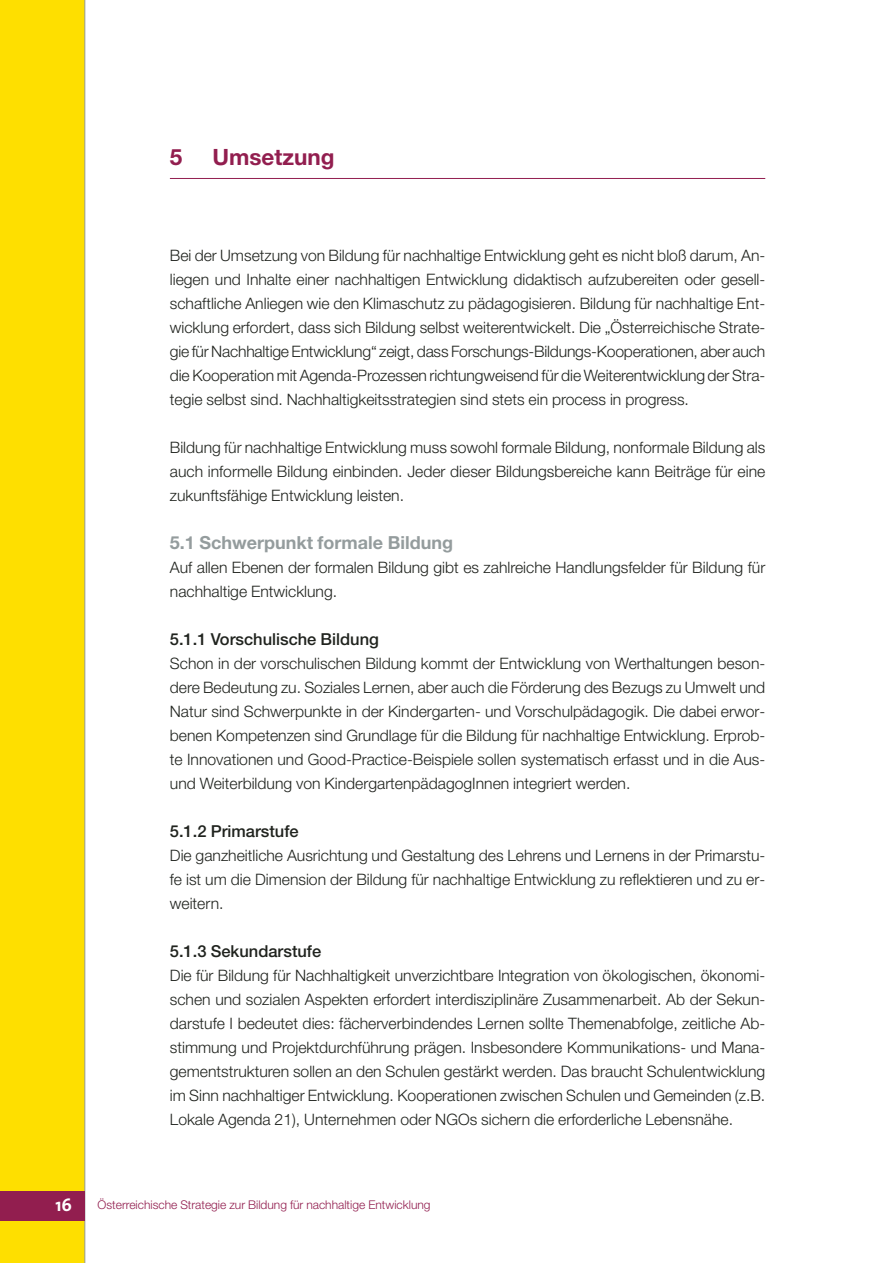
<style>
.page{position:relative;width:893px;height:1263px;background:#fff}
.page>*{position:absolute;margin:0;border:0;box-sizing:border-box;transform-origin:0 0}
.t1{font:700 22.5px "Helvetica Neue LT Std";color:#921e4f}
.t2{font:700 18px "Helvetica Neue LT Std";color:#949c9d}
.t3{font:700 18px "The Sans";color:#fff}
.t4{font:500 16.5px "Helvetica Neue LT Std";color:#20231e}
.t5{font:300 15.75px/24px "Helvetica Neue LT Std";color:#20231e;text-align:justify}
.t6{font:300 12px "Helvetica Neue LT Std";color:#921e4f}
</style>
<div class="page">
<div style="left:0;top:0;width:85px;height:1263px;background:#fedf00"></div>
<hr style="left:84px;top:0;width:1px;height:1263px;background:#949c9d">
<div style="left:0;top:1191px;width:85px;height:29px;background:#921e4f"></div>
<hr style="left:170px;top:178px;width:595px;height:1px;background:#921e4f">
<h1 class="t1" style="left:170px;top:149px;width:14px">5</h1>
<h1 class="t1" style="left:212px;top:149px;width:124px">Umsetzung</h1>
<p class="t5" style="left:170px;top:246px;width:597px">Bei der Umsetzung von Bildung für nachhaltige Entwicklung geht es nicht bloß darum, An&shy;liegen und Inhalte einer nachhaltigen Entwicklung didaktisch aufzubereiten oder gesell&shy;schaftliche Anliegen wie den Klimaschutz zu pädagogisieren. Bildung für nachhaltige Ent&shy;wicklung erfordert, dass sich Bildung selbst weiterentwickelt. Die „Österreichische Strate&shy;gie für Nachhaltige Entwicklung“ zeigt, dass Forschungs-Bildungs-Kooperationen, aber auch die Kooperation mit Agenda-Prozessen richtungweisend für die Weiterentwicklung der Stra&shy;tegie selbst sind. Nachhaltigkeitsstrategien sind stets ein process in progress.</p>
<p class="t5" style="left:170px;top:438px;width:597px">Bildung für nachhaltige Entwicklung muss sowohl formale Bildung, nonformale Bildung als auch informelle Bildung einbinden. Jeder dieser Bildungsbereiche kann Beiträge für eine zukunftsfähige Entwicklung leisten.</p>
<p class="t2" style="left:170px;top:537px;width:285px">5.1 Schwerpunkt formale Bildung</p>
<p class="t5" style="left:170px;top:558px;width:597px">Auf allen Ebenen der formalen Bildung gibt es zahlreiche Handlungsfelder für Bildung für nachhaltige Entwicklung.</p>
<p class="t4" style="left:170px;top:634px;width:211px">5.1.1 Vorschulische Bildung</p>
<p class="t5" style="left:170px;top:654px;width:597px">Schon in der vorschulischen Bildung kommt der Entwicklung von Werthaltungen beson&shy;dere Bedeutung zu. Soziales Lernen, aber auch die Förderung des Bezugs zu Umwelt und Natur sind Schwerpunkte in der Kindergarten- und Vorschulpädagogik. Die dabei erwor&shy;benen Kompetenzen sind Grundlage für die Bildung für nachhaltige Entwicklung. Erprob&shy;te Innovationen und Good-Practice-Beispiele sollen systematisch erfasst und in die Aus&shy;und Weiterbildung von KindergartenpädagogInnen integriert werden.</p>
<p class="t4" style="left:170px;top:826px;width:130px">5.1.2 Primarstufe</p>
<p class="t5" style="left:170px;top:846px;width:597px">Die ganzheitliche Ausrichtung und Gestaltung des Lehrens und Lernens in der Primarstu&shy;fe ist um die Dimension der Bildung für nachhaltige Entwicklung zu reflektieren und zu er&shy;weitern.</p>
<p class="t4" style="left:170px;top:946px;width:153px">5.1.3 Sekundarstufe</p>
<p class="t5" style="left:170px;top:966px;width:597px">Die für Bildung für Nachhaltigkeit unverzichtbare Integration von ökologischen, ökonomi&shy;schen und sozialen Aspekten erfordert interdisziplinäre Zusammenarbeit. Ab der Sekun&shy;darstufe I bedeutet dies: fächerverbindendes Lernen sollte Themenabfolge, zeitliche Ab&shy;stimmung und Projektdurchführung prägen. Insbesondere Kommunikations- und Mana&shy;gementstrukturen sollen an den Schulen gestärkt werden. Das braucht Schulentwicklung im Sinn nachhaltiger Entwicklung. Kooperationen zwischen Schulen und Gemeinden (z.B.<br>Lokale Agenda 21), Unternehmen oder NGOs sichern die erforderliche Lebensnähe.</p>
<p class="t3" style="left:55px;top:1195px;width:18px">16</p>
<p class="t6" style="left:98px;top:1201px;width:334px">Österreichische Strategie zur Bildung für nachhaltige Entwicklung</p>
</div>
